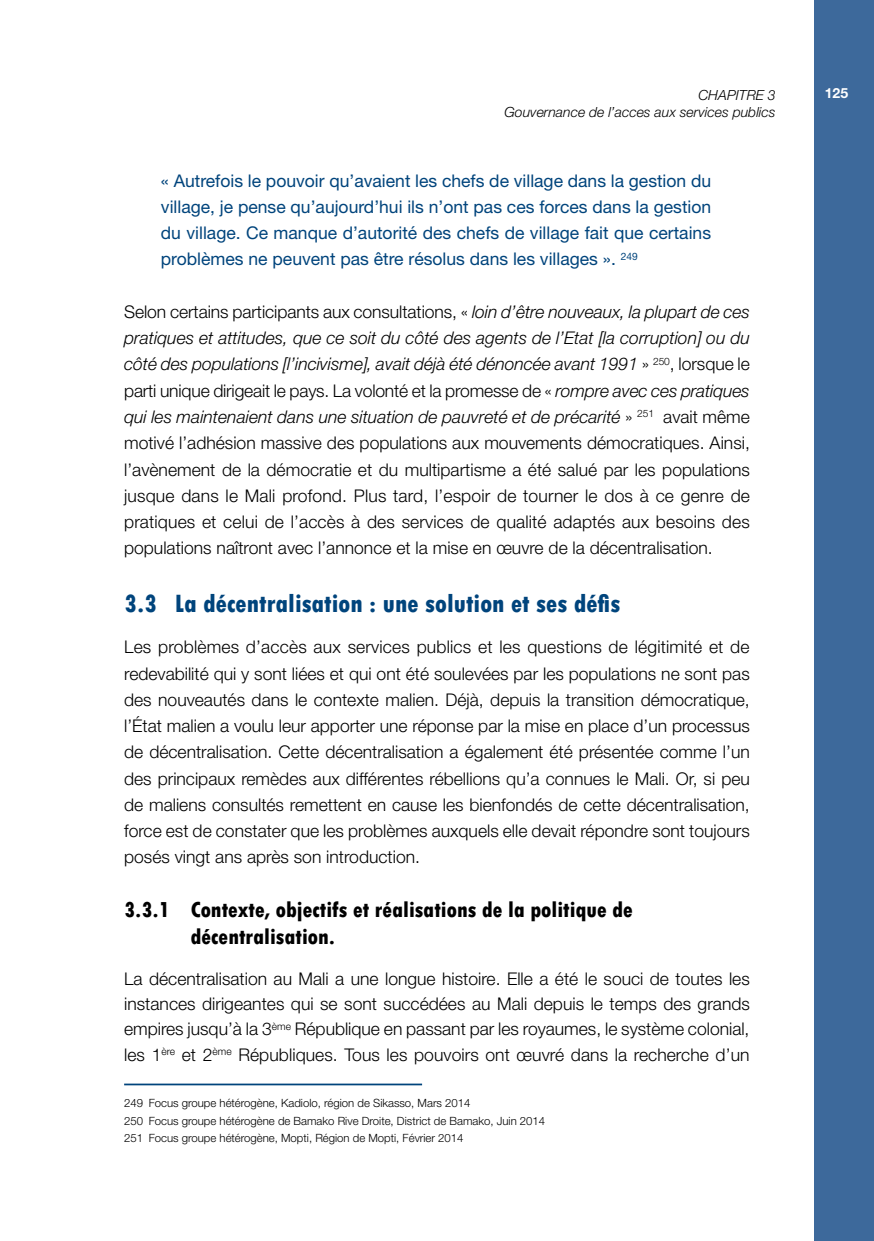
<style>
.page{position:relative;width:874px;height:1241px;background:#fff}
.page>*{position:absolute;margin:0;border:0;box-sizing:border-box;transform-origin:0 0}
.t1{font:800 condensed 26.25px "Tw Cen";color:#00447c}
.t2{font:800 condensed 22.75px/27.3px "Tw Cen";color:#000}
.t3{font:300 17.5px/26.2px "Helvetica Neue LT Std";color:#000;text-align:justify}
.t4{font:17.5px/26.2px "Helvetica Neue";color:#00447c;text-align:justify}
.t5{font:italic 300 14px/16.8px "Helvetica Neue LT Std";color:#000;text-align:right}
.t6{font:700 14px "Helvetica Neue LT Std";color:#fff}
.t7{font:300 11.38px/17.5px "Helvetica Neue LT Std";color:#000}
.s1{font-style:italic}
</style>
<div class="page">
<div style="left:814px;top:0;width:59px;height:1240px;background:#3d699b"></div>
<hr style="left:124px;top:1083px;width:298px;height:2px;background:#00447c">
<p class="t5" style="left:504px;top:87px;width:272px">CHAPITRE 3<br>Gouvernance de l’acces aux services publics</p>
<p class="t6" style="left:824px;top:85px;width:25px">125</p>
<p class="t4" style="left:161px;top:167px;width:551px">« Autrefois le pouvoir qu’avaient les chefs de village dans la gestion du village, je pense qu’aujourd’hui ils n’ont pas ces forces dans la gestion du village. Ce manque d’autorité des chefs de village fait que certains problèmes ne peuvent pas être résolus dans les villages ». <sup>249</sup></p>
<p class="t3" style="left:124px;top:298px;width:627px">Selon certains participants aux consultations, « <span class="s1">loin d’être nouveaux, la plupart de ces pratiques et attitudes, que ce soit du côté des agents de l’Etat [la corruption] ou du côté des populations [l’incivisme], avait déjà été dénoncée avant 1991</span> » <sup>250</sup>, lorsque le parti unique dirigeait le pays. La volonté et la promesse de « <span class="s1">rompre avec ces pratiques qui les maintenaient dans une situation de pauvreté et de précarité</span> » <sup>251</sup> avait même motivé l’adhésion massive des populations aux mouvements démocratiques. Ainsi, l’avènement de la démocratie et du multipartisme a été salué par les populations jusque dans le Mali profond. Plus tard, l’espoir de tourner le dos à ce genre de pratiques et celui de l’accès à des services de qualité adaptés aux besoins des populations naîtront avec l’annonce et la mise en œuvre de la décentralisation.</p>
<h1 class="t1" style="left:124px;top:588px;width:497px">3.3 La décentralisation : une solution et ses défis</h1>
<p class="t3" style="left:124px;top:633px;width:627px">Les problèmes d’accès aux services publics et les questions de légitimité et de redevabilité qui y sont liées et qui ont été soulevées par les populations ne sont pas des nouveautés dans le contexte malien. Déjà, depuis la transition démocratique, l’État malien a voulu leur apporter une réponse par la mise en place d’un processus de décentralisation. Cette décentralisation a également été présentée comme l’un des principaux remèdes aux différentes rébellions qu’a connues le Mali. Or, si peu de maliens consultés remettent en cause les bienfondés de cette décentralisation, force est de constater que les problèmes auxquels elle devait répondre sont toujours posés vingt ans après son introduction.</p>
<h2 class="t2" style="left:191px;top:895px;width:443px;text-indent:-66px">3.3.1 Contexte, objectifs et réalisations de la politique de décentralisation.</h2>
<p class="t3" style="left:124px;top:965px;width:627px;line-height:25.4px">La décentralisation au Mali a une longue histoire. Elle a été le souci de toutes les instances dirigeantes qui se sont succédées au Mali depuis le temps des grands empires jusqu’à la 3<sup>ème</sup> République en passant par les royaumes, le système colonial, les 1<sup>ère</sup> et 2<sup>ème</sup> Républiques. Tous les pouvoirs ont œuvré dans la recherche d’un</p>
<p class="t7" style="left:124px;top:1093px;width:422px">249 Focus groupe hétérogène, Kadiolo, région de Sikasso, Mars 2014<br>250 Focus groupe hétérogène de Bamako Rive Droite, District de Bamako, Juin 2014<br>251 Focus groupe hétérogène, Mopti, Région de Mopti, Février 2014</p>
</div>
